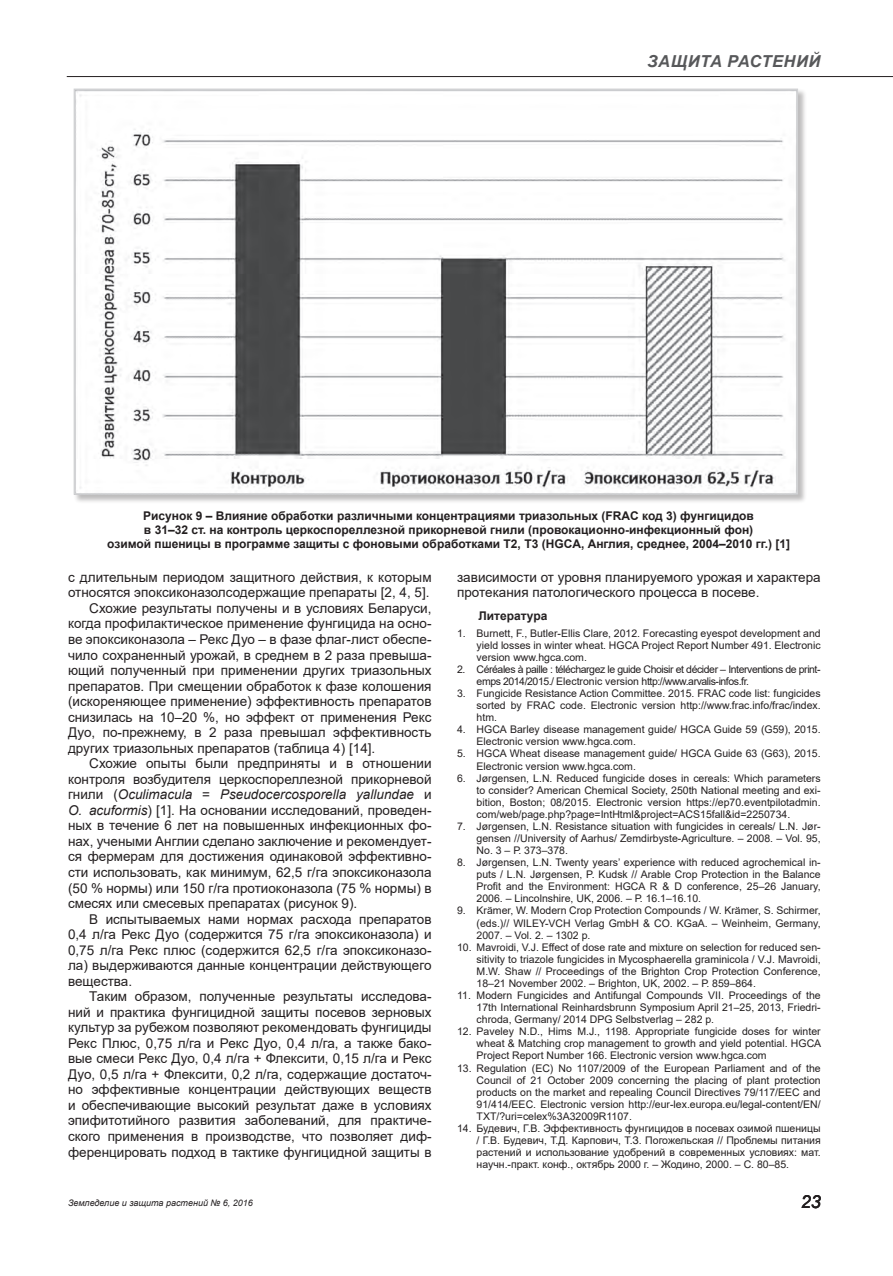
<style>
.page{position:relative;width:893px;height:1276px;background:#fff}
.page>*{position:absolute;margin:0;border:0;box-sizing:border-box;transform-origin:0 0}
.t1{font:italic 18px "Arial";color:#231f20}
.t2{font:italic 700 16.5px "Arial";letter-spacing:.035em;color:#57585a}
.t3{font:13.5px/15.6px "Arial";color:#231f20}
.t4{font:italic 13.5px "Arial";color:#231f20}
.t5{font:700 12px/13.8px "Arial";color:#231f20;text-align:center}
.t6{font:10.5px/12.1px "Arial";color:#231f20;text-align:justify}
.t7{font:10.5px/12.1px "Arial";letter-spacing:-.04em;color:#231f20}
.t8{font:italic 9px "Arial";color:#231f20}
.s1{font-style:normal}
.s2{font-style:italic}
</style>
<div class="page">
<hr style="left:67px;top:76px;width:826px;height:1px;background:#231f20">
<div style="left:73px;top:88px;width:734px;height:415px;background:#231f20;opacity:.3"></div>
<img style="left:77px;top:92px;width:718px;height:400px">
<div style="left:74px;top:89px;width:724px;height:406px;border:2px solid #d1d2d4"></div>
<h2 class="t2" style="left:647px;top:50px;width:175px">ЗАЩИТА РАСТЕНИЙ</h2>
<p class="t5" style="left:107px;top:509px;width:684px">Рисунок 9 – Влияние обработки различными концентрациями триазольных (FRAC код 3) фунгицидов<br>в 31–32 ст. на контроль церкоспореллезной прикорневой гнили (провокационно-инфекционный фон)<br>озимой пшеницы в программе защиты с фоновыми обработками Т2, Т3 (HGCA, Англия, среднее, 2004–2010 гг.) [1]</p>
<p class="t3" style="left:68px;top:569px;width:365px">с длительным периодом защитного действия, к которым</p>
<p class="t3" style="left:68px;top:585px;width:363px">относятся эпоксиконазолсодержащие препараты [2, 4, 5].</p>
<p class="t3" style="left:89px;top:600px;width:344px">Схожие результаты получены и в условиях Беларуси,</p>
<p class="t3" style="left:68px;top:616px;width:365px">когда профилактическое применение фунгицида на осно-</p>
<p class="t3" style="left:68px;top:631px;width:365px">ве эпоксиконазола – Рекс Дуо – в фазе флаг-лист обеспе-</p>
<p class="t3" style="left:68px;top:647px;width:365px">чило сохраненный урожай, в среднем в 2 раза превыша-</p>
<p class="t3" style="left:68px;top:662px;width:365px">ющий полученный при применении других триазольных</p>
<p class="t3" style="left:68px;top:678px;width:365px">препаратов. При смещении обработок к фазе колошения</p>
<p class="t3" style="left:68px;top:693px;width:365px">(искореняющее применение) эффективность препаратов</p>
<p class="t3" style="left:68px;top:709px;width:365px">снизилась на 10–20 %, но эффект от применения Рекс</p>
<p class="t3" style="left:68px;top:724px;width:365px">Дуо, по-прежнему, в 2 раза превышал эффективность</p>
<p class="t3" style="left:68px;top:740px;width:309px">других триазольных препаратов (таблица 4) [14].</p>
<p class="t3" style="left:89px;top:755px;width:344px">Схожие опыты были предприняты и в отношении</p>
<p class="t3" style="left:68px;top:771px;width:365px">контроля возбудителя церкоспореллезной прикорневой</p>
<p class="t4" style="left:68px;top:786px;width:365px"><span class="s1">гнили (</span>Oculimacula <span class="s1">=</span> Pseudocercosporella yallundae <span class="s1">и</span></p>
<p class="t3" style="left:68px;top:802px;width:365px"><span class="s2">O. аcuformis</span>) [1]. На основании исследований, проведен-</p>
<p class="t3" style="left:68px;top:817px;width:365px">ных в течение 6 лет на повышенных инфекционных фо-</p>
<p class="t3" style="left:68px;top:833px;width:365px">нах, учеными Англии сделано заключение и рекомендует-</p>
<p class="t3" style="left:68px;top:849px;width:365px">ся фермерам для достижения одинаковой эффективно-</p>
<p class="t3" style="left:68px;top:864px;width:365px">сти использовать, как минимум, 62,5 г/га эпоксиконазола</p>
<p class="t3" style="left:68px;top:880px;width:365px">(50 % нормы) или 150 г/га протиоконазола (75 % нормы) в</p>
<p class="t3" style="left:68px;top:895px;width:291px">смесях или смесевых препаратах (рисунок 9).</p>
<p class="t3" style="left:89px;top:911px;width:344px">В испытываемых нами нормах расхода препаратов</p>
<p class="t3" style="left:68px;top:926px;width:365px">0,4 л/га Рекс Дуо (содержится 75 г/га эпоксиконазола) и</p>
<p class="t3" style="left:68px;top:942px;width:365px">0,75 л/га Рекс плюс (содержится 62,5 г/га эпоксиконазо-</p>
<p class="t3" style="left:68px;top:957px;width:365px">ла) выдерживаются данные концентрации действующего</p>
<p class="t3" style="left:68px;top:973px;width:66px">вещества.</p>
<p class="t3" style="left:89px;top:988px;width:344px">Таким образом, полученные результаты исследова-</p>
<p class="t3" style="left:68px;top:1004px;width:365px">ний и практика фунгицидной защиты посевов зерновых</p>
<p class="t3" style="left:68px;top:1019px;width:365px">культур за рубежом позволяют рекомендовать фунгициды</p>
<p class="t3" style="left:68px;top:1035px;width:365px">Рекс Плюс, 0,75 л/га и Рекс Дуо, 0,4 л/га, а также бако-</p>
<p class="t3" style="left:68px;top:1050px;width:365px">вые смеси Рекс Дуо, 0,4 л/га + Флексити, 0,15 л/га и Рекс</p>
<p class="t3" style="left:68px;top:1066px;width:365px">Дуо, 0,5 л/га + Флексити, 0,2 л/га, содержащие достаточ-</p>
<p class="t3" style="left:68px;top:1081px;width:365px">но эффективные концентрации действующих веществ</p>
<p class="t3" style="left:68px;top:1097px;width:365px">и обеспечивающие высокий результат даже в условиях</p>
<p class="t3" style="left:68px;top:1112px;width:365px">эпифитотийного развития заболеваний, для практиче-</p>
<p class="t3" style="left:68px;top:1128px;width:365px">ского применения в производстве, что позволяет диф-</p>
<p class="t3" style="left:68px;top:1144px;width:365px">ференцировать подход в тактике фунгицидной защиты в</p>
<p class="t3" style="left:457px;top:569px;width:365px">зависимости от уровня планируемого урожая и характера протекания патологического процесса в посеве.</p>
<p class="t5" style="left:478px;top:609px;width:71px">Литература</p>
<p class="t6" style="left:477px;top:627px;width:346px;text-indent:-19px">1. Burnett, F., Butler-Ellis Clare, 2012. Forecasting eyespot development and yield losses in winter wheat. HGCA Project Report Number 491. Electronic version www.hgca.com.</p>
<p class="t7" style="left:477px;top:663px;width:345px;text-indent:-19px">2. Céréales à paille : téléchargez le guide Choisir et décider – Interventions de print&shy;emps 2014/2015./ Electronic version http://www.arvalis-infos.fr.</p>
<p class="t6" style="left:477px;top:687px;width:346px;text-indent:-19px">3. Fungicide Resistance Action Committee. 2015. FRAC code list: fungicides sorted by FRAC code. Electronic version http://www.frac.info/frac/index. htm.</p>
<p class="t6" style="left:477px;top:723px;width:346px;text-indent:-19px">4. HGCA Barley disease management guide/ HGCA Guide 59 (G59), 2015.<br>Electronic version www.hgca.com.</p>
<p class="t6" style="left:477px;top:747px;width:346px;text-indent:-19px">5. HGCA Wheat disease management guide/ HGCA Guide 63 (G63), 2015.<br>Electronic version www.hgca.com.</p>
<p class="t6" style="left:477px;top:772px;width:346px;text-indent:-20px">6. Jørgensen, L.N. Reduced fungicide doses in cereals: Which parameters to consider? American Chemical Society, 250th National meeting and exi&shy;bition, Boston; 08/2015. Electronic version https://ep70.eventpilotadmin. com/web/page.php?page=IntHtml&amp;project=ACS15fall&amp;id=2250734.</p>
<p class="t6" style="left:477px;top:820px;width:346px;text-indent:-19px">7. Jørgensen, L.N. Resistance situation with fungicides in cereals/ L.N. Jør&shy;gensen //University of Aarhus/ Zemdirbyste-Agriculture. – 2008. – Vol. 95, No. 3 – Р. 373–378.</p>
<p class="t6" style="left:477px;top:856px;width:346px;text-indent:-19px">8. Jørgensen, L.N. Twenty years’ experience with reduced agrochemical in&shy;puts / L.N. Jørgensen, P. Kudsk // Arable Crop Protection in the Balance Profit and the Environment: HGCA R &amp; D conference, 25–26 January, 2006. – Lincolnshire, UK, 2006. – Р. 16.1–16.10.</p>
<p class="t6" style="left:477px;top:904px;width:346px;text-indent:-19px">9. Krämer, W. Modern Crop Protection Compounds / W. Krämer, S. Schirmer, (eds.)// WILEY-VCH Verlag GmbH &amp; CO. KGaA. – Weinheim, Germany, 2007. – Vol. 2. – 1302 р.</p>
<p class="t6" style="left:477px;top:941px;width:346px;text-indent:-19px">10. Mavroidi, V.J. Effect of dose rate and mixture on selection for reduced sen&shy;sitivity to triazole fungicides in Mycosphaerella graminicola / V.J. Mavroidi, M.W. Shaw // Proceedings of the Brighton Crop Protection Conference, 18–21 November 2002. – Brighton, UK, 2002. – Р. 859–864.</p>
<p class="t6" style="left:477px;top:989px;width:346px;text-indent:-19px">11. Modern Fungicides and Antifungal Compounds VII. Proceedings of the 17th International Reinhardsbrunn Symposium April 21–25, 2013, Friedri&shy;chroda, Germany/ 2014 DPG Selbstverlag – 282 р.</p>
<p class="t6" style="left:477px;top:1025px;width:346px;text-indent:-19px">12. Paveley N.D., Hims M.J., 1198. Appropriate fungicide doses for winter wheat &amp; Matching crop management to growth and yield potential. HGCA Project Report Number 166. Electronic version www.hgca.com</p>
<p class="t6" style="left:477px;top:1061px;width:346px;text-indent:-19px">13. Regulation (EC) No 1107/2009 of the European Parliament and of the Council of 21 October 2009 concerning the placing of plant protection products on the market and repealing Council Directives 79/117/EEC and 91/414/EEC. Electronic version http://eur-lex.europa.eu/legal-content/EN/ TXT/?uri=celex%3A32009R1107.</p>
<p class="t6" style="left:477px;top:1122px;width:346px;text-indent:-19px">14. Будевич, Г.В. Эффективность фунгицидов в посевах озимой пшеницы / Г.В. Будевич, Т.Д. Карпович, Т.З. Погожельская // Проблемы питания растений и использование удобрений в современных условиях: мат. научн.-практ. конф., октябрь 2000 г. – Жодино, 2000. – С. 80–85.</p>
<p class="t8" style="left:68px;top:1197px;width:186px">Земледелие и защита растений № 6, 2016</p>
<h1 class="t1" style="left:801px;top:1190px;width:22px">23</h1>
</div>
